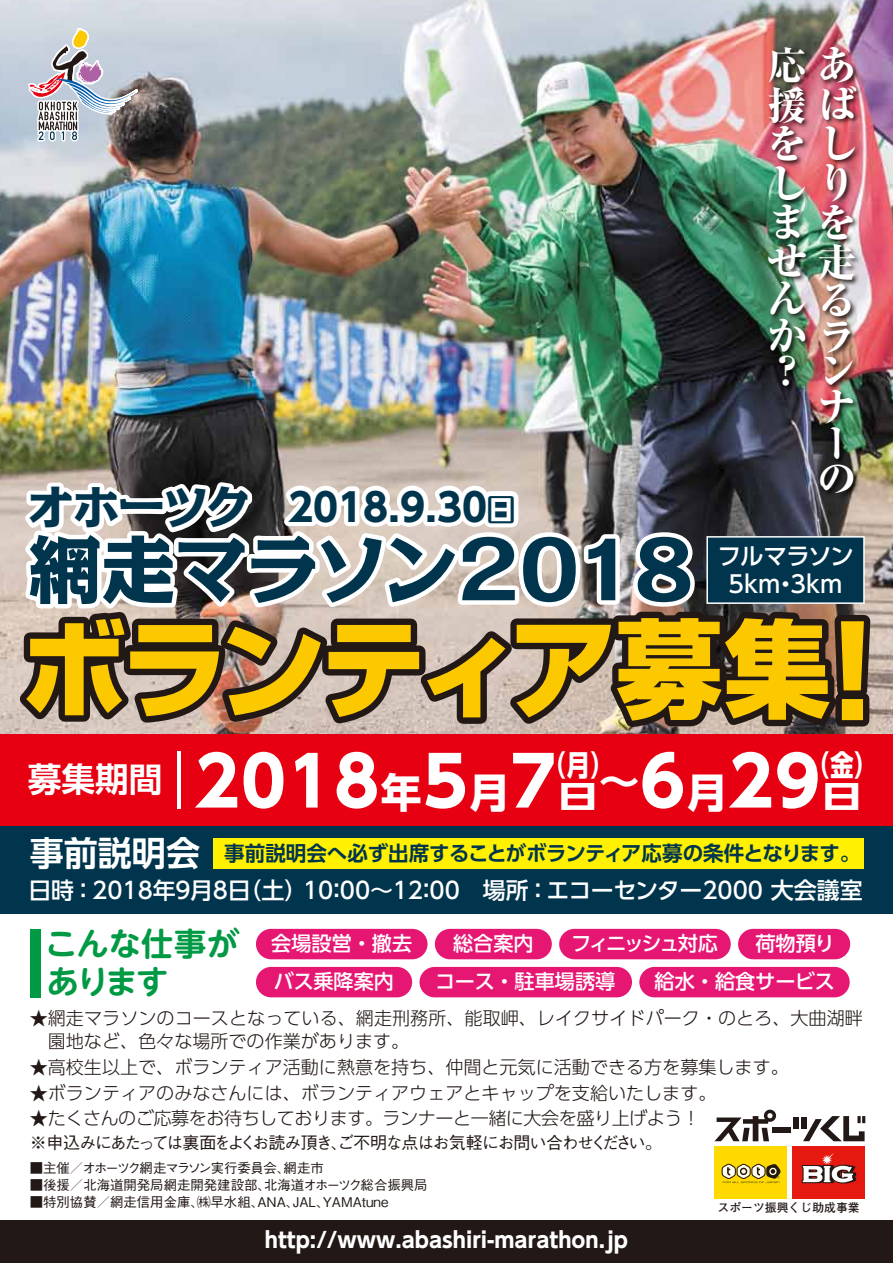
<style>
.page{position:relative;width:893px;height:1263px;background:#fff}
.page>*{position:absolute;margin:0;border:0;box-sizing:border-box;transform-origin:0 0}
.t1{font:800 106.5px "Shin Go Pro";letter-spacing:-.055em;color:#fcc800}
.t2{font:800 73.2px "Kakumin Pro";letter-spacing:-.02em;color:#00354d}
.t3{font:700 68.1px "UD Shin Go Pro";letter-spacing:.025em;color:#fff}
.t4{font:800 45.15px "Kakumin Pro";letter-spacing:-.01em;color:#00354d}
.t5{font:800 39.3px/38.1px "Ryumin Pro";color:#fff}
.t6{font:700 38.25px "UD Shin Go C Oniz Pr 6";color:#00354d;scale:1.04 1}
.t7{font:700 34.05px "UD Shin Go Pro De";color:#fff}
.t8{font:700 32.25px/37.2px "UD Shin M Go Pro De";letter-spacing:-.015em;color:#094}
.t9{font:700 29.1px "UD Shin Go Pro";color:#fff;scale:.82 1}
.t10{font:500 23.7px/27.8px "UD Shin Go Pro";letter-spacing:-.01em;color:#fff;text-align:center}
.t11{font:500 22.95px "UD Shin Go Pro";color:#fff}
.t12{font:700 21.3px "UD Shin Go Pro";color:#fff}
.t13{font:700 20.55px "UD Shin Go Pro De";letter-spacing:-.015em;color:#00354d}
.t14{font:500 20.1px "UD Shin Go Pro";color:#fff}
.t15{font:500 20.1px "UD Shin Go Pro";letter-spacing:-.115em;color:#fff}
.t16{font:300 18px/23.5px "UD Shin Go Pro";color:#221815}
.t17{font:300 18px "UD Shin Go Pro";letter-spacing:-.025em;color:#221815}
.t18{font:500 16.95px "Gothic BBB Pro";letter-spacing:-.085em;color:#221815}
.t19{font:500 13.35px "Gothic BBB Pro";color:#221815}
.t20{font:500 13.35px "Gothic BBB Pro";letter-spacing:-.065em;color:#221815}
.t21{font:700 11.85px "Futo Go B101 Pro";color:#221815}
.s1{font-size:29.7px}
.s2{font-size:80.1px}
.s3{font-size:125.4px}
.s4{font-size:40.8px}
.s5{font-size:30.6px}
</style>
<div class="page">
<img style="left:0;top:0;width:893px;height:734px">
<div style="left:0;top:1220px;width:893px;height:43px;background:#221815"></div>
<div style="left:0;top:826px;width:893px;height:88px;background:#00354d"></div>
<div style="left:213px;top:838px;width:650px;height:30px;background:#fff100"></div>
<div style="left:0;top:734px;width:893px;height:92px;background:#e60012"></div>
<img style="left:763px;top:42px;width:102px;height:431px">
<svg style="left:8px;top:473px;width:869px;height:261px"></svg>
<div style="left:256px;top:967px;width:156px;height:30px;background:#e61673;border-radius:15px"></div>
<div style="left:419px;top:967px;width:213px;height:30px;background:#e61673;border-radius:15px"></div>
<div style="left:639px;top:967px;width:211px;height:30px;background:#e61673;border-radius:15px"></div>
<div style="left:256px;top:929px;width:171px;height:30px;background:#e61673;border-radius:15px"></div>
<div style="left:435px;top:929px;width:117px;height:30px;background:#e61673;border-radius:15px"></div>
<div style="left:559px;top:929px;width:172px;height:30px;background:#e61673;border-radius:15px"></div>
<div style="left:738px;top:929px;width:112px;height:30px;background:#e61673;border-radius:15px"></div>
<div style="left:30px;top:929px;width:11px;height:68px;background:#094"></div>
<hr style="left:177px;top:751px;width:4px;height:58px;background:#fff">
<div style="left:772px;top:1127px;width:19px;height:5px;background:#221815"></div>
<div style="left:794px;top:1117px;width:5px;height:12px;background:#221815"></div>
<div style="left:802px;top:1117px;width:5px;height:12px;background:#221815"></div>
<svg style="left:714px;top:1109px;width:62px;height:32px"></svg>
<svg style="left:803px;top:1116px;width:62px;height:25px"></svg>
<div style="left:792px;top:1146px;width:73px;height:53px;background:#e61911"></div>
<svg style="left:802px;top:1153px;width:54px;height:30px"></svg>
<div style="left:714px;top:1146px;width:73px;height:53px;background:#ffd900"></div>
<svg style="left:722px;top:1164px;width:58px;height:19px"></svg>
<svg style="left:16px;top:25px;width:125px;height:119px;background:#b6b8c0"></svg>
<h3 class="t4" style="left:29px;top:471px;width:224px">オホーツク</h3>
<h3 class="t6" style="left:288px;top:476px;width:220px">2018.9.30<span class="s1">日</span></h3>
<h2 class="t2" style="left:29px;top:511px;width:668px">網走マラソン<span class="s2">２０１8</span></h2>
<h3 class="t5" style="left:767px;top:44px;width:91px">応あ援ばをししりま<br>せ走んるかラ？</h3>
<h3 class="t5" style="left:817px;top:201px;width:37px">を</h3>
<h3 class="t5" style="left:817px;top:351px;width:37px;line-height:35.5px">ンナーの</h3>
<h3 class="t10" style="left:717px;top:542px;width:138px">フルマラソン<br>5km・3km</h3>
<h1 class="t1" style="left:21px;top:585px;width:860px">ボランティア募集<span class="s3">!</span></h1>
<h3 class="t9" style="left:542px;top:741px;width:90px">（月）</h3>
<h3 class="t9" style="left:806px;top:741px;width:90px">（金）</h3>
<h3 class="t3" style="left:28px;top:726px;width:836px"><sup>募集期間</sup> 2018<span class="s4">年</span>5<span class="s4">月</span>7<span class="s5">日</span><sup>～</sup>6<span class="s4">月</span>29<span class="s5">日</span></h3>
<h3 class="t7" style="left:30px;top:825px;width:172px">事前説明会</h3>
<p class="t13" style="left:224px;top:837px;width:637px">事前説明会へ必ず出席することがボランティア応募の条件となります。</p>
<p class="t11" style="left:29px;top:871px;width:836px">日時：2018年９月8日（土）10：00～12：00　場所：エコーセンター2000 大会議室</p>
<h3 class="t8" style="left:45px;top:924px;width:196px">こんな仕事があります</h3>
<p class="t14" style="left:271px;top:927px;width:143px">会場設営・撤去</p>
<p class="t14" style="left:453px;top:927px;width:82px">総合案内</p>
<p class="t15" style="left:571px;top:927px;width:148px">フィニッシュ対応</p>
<p class="t14" style="left:755px;top:927px;width:81px">荷物預り</p>
<p class="t14" style="left:274px;top:965px;width:122px">バス乗降案内</p>
<p class="t14" style="left:435px;top:965px;width:182px">コース・駐車場誘導</p>
<p class="t14" style="left:655px;top:965px;width:182px">給水・給食サービス</p>
<p class="t16" style="left:48px;top:1005px;width:817px;text-indent:-18px">★網走マラソンのコースとなっている、網走刑務所、能取岬、レイクサイドパーク・のとろ、大曲湖畔園地など、色々な場所での作業があります。</p>
<p class="t16" style="left:30px;top:1055px;width:760px">★高校生以上で、ボランティア活動に熱意を持ち、仲間と元気に活動できる方を募集します。</p>
<p class="t16" style="left:30px;top:1080px;width:688px">★ボランティアのみなさんには、ボランティアウェアとキャップを支給いたします。</p>
<p class="t17" style="left:30px;top:1104px;width:672px">★たくさんのご応募をお待ちしております。ランナーと一緒に大会を盛り上げよう！</p>
<p class="t18" style="left:30px;top:1129px;width:634px">※申込みにあたっては裏面をよくお読み頂き、ご不明な点はお気軽にお問い合わせください。</p>
<p class="t20" style="left:30px;top:1157px;width:296px">■主催／オホーツク網走マラソン実行委員会、網走市</p>
<p class="t19" style="left:30px;top:1174px;width:399px">■後援／北海道開発局網走開発建設部、北海道オホーツク総合振興局</p>
<p class="t19" style="left:30px;top:1191px;width:360px">■特別協賛／網走信用金庫、㈱早水組、ANA、JAL、YAMAtune</p>
<p class="t12" style="left:265px;top:1222px;width:365px">http://www.abashiri-marathon.jp</p>
<p class="t21" style="left:718px;top:1198px;width:144px">スポーツ振興くじ助成事業</p>
</div>
